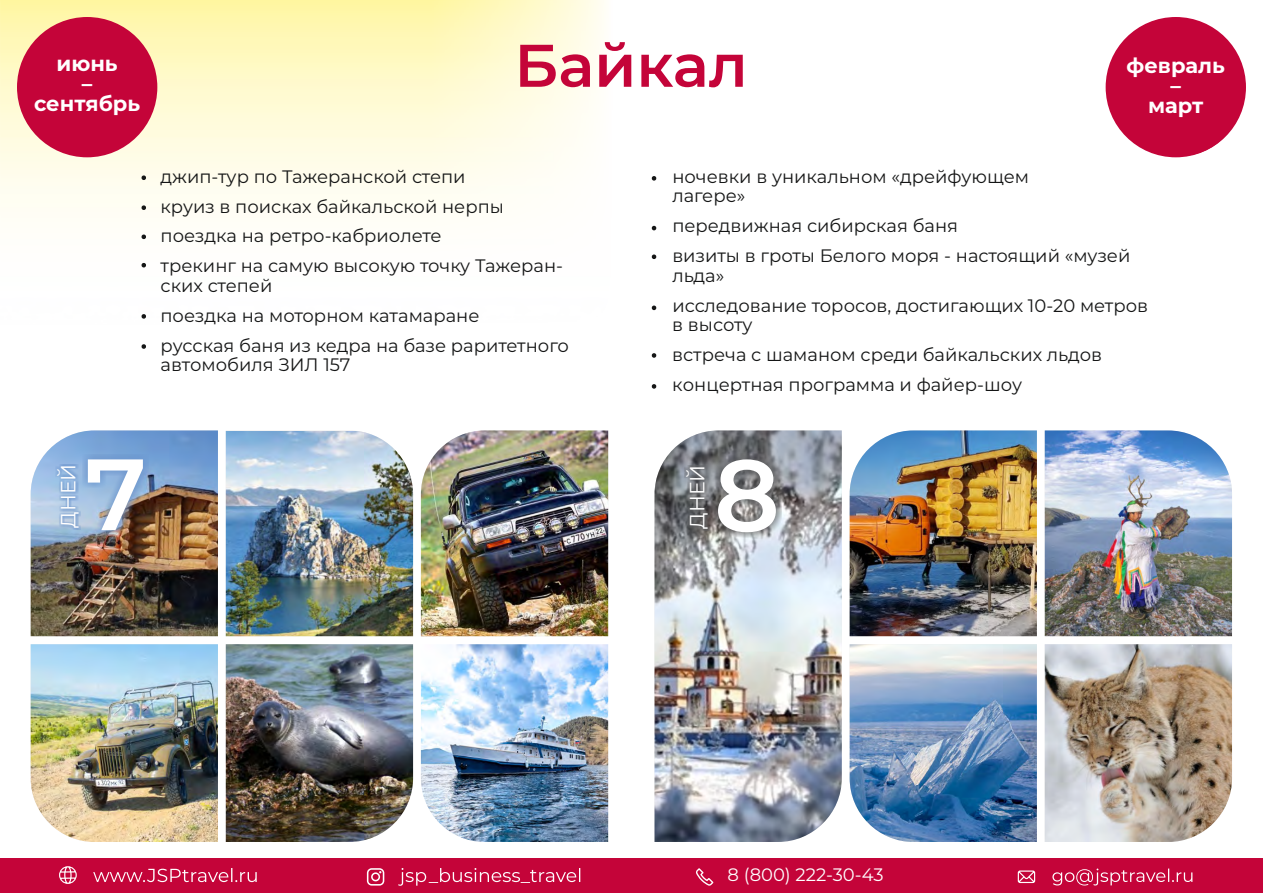
<style>
.page{position:relative;width:1263px;height:893px;background:#fff}
.page>*{position:absolute;margin:0;border:0;box-sizing:border-box;transform-origin:0 0}
.t1{font:600 101.1px "Montserrat";color:#fff}
.t2{font:600 60px "Montserrat";color:#c40439}
.t3{font:600 26.25px/43.8px "Montserrat";color:#fff;text-align:center}
.t4{font:700 21px/20.2px "Montserrat";color:#fff;text-align:center}
.t5{font:20.7px "Montserrat";color:#fff}
.t6{font:18px/29.8px "Montserrat";color:#151616}
.t7{font:18px "Montserrat";color:#fff}
</style>
<div class="page">
<img style="left:0;top:0;width:631px;height:859px">
<img style="left:31px;top:430px;width:187px;height:206px">
<img style="left:31px;top:644px;width:187px;height:198px">
<img style="left:226px;top:431px;width:187px;height:205px">
<img style="left:226px;top:644px;width:187px;height:198px">
<img style="left:421px;top:430px;width:187px;height:206px">
<img style="left:421px;top:644px;width:187px;height:198px">
<img style="left:1045px;top:430px;width:187px;height:206px">
<img style="left:1045px;top:644px;width:187px;height:198px">
<img style="left:850px;top:430px;width:187px;height:206px">
<img style="left:850px;top:644px;width:187px;height:198px">
<img style="left:654px;top:430px;width:188px;height:412px">
<div style="left:82px;top:454px;width:66px;height:82px;background:#6a93cb;opacity:.98"></div>
<div style="left:55px;top:464px;width:26px;height:65px;background:#6a93cb;opacity:.98"></div>
<div style="left:712px;top:454px;width:70px;height:84px;background:#5f6062;opacity:.98"></div>
<div style="left:684px;top:465px;width:26px;height:65px;background:#5f6062;opacity:.98"></div>
<svg style="left:142px;top:175px;width:4px;height:5px"></svg>
<svg style="left:652px;top:176px;width:4px;height:5px"></svg>
<svg style="left:142px;top:263px;width:4px;height:4px"></svg>
<svg style="left:652px;top:254px;width:4px;height:5px"></svg>
<svg style="left:142px;top:205px;width:4px;height:5px"></svg>
<svg style="left:652px;top:226px;width:4px;height:4px"></svg>
<svg style="left:142px;top:314px;width:4px;height:5px"></svg>
<svg style="left:142px;top:235px;width:4px;height:4px"></svg>
<svg style="left:652px;top:306px;width:4px;height:4px"></svg>
<svg style="left:652px;top:353px;width:4px;height:5px"></svg>
<svg style="left:652px;top:384px;width:4px;height:5px"></svg>
<svg style="left:142px;top:344px;width:4px;height:5px"></svg>
<div style="left:0;top:859px;width:1263px;height:34px;background:#c40439"></div>
<svg style="left:59px;top:866px;width:18px;height:18px"></svg>
<svg style="left:93px;top:868px;width:164px;height:14px"></svg>
<svg style="left:1052px;top:868px;width:140px;height:17px"></svg>
<svg style="left:1018px;top:870px;width:17px;height:13px"></svg>
<svg style="left:398px;top:868px;width:182px;height:18px"></svg>
<svg style="left:367px;top:868px;width:17px;height:18px"></svg>
<svg style="left:696px;top:868px;width:17px;height:18px"></svg>
<div style="left:17px;top:17px;width:140px;height:140px;background:#c40439;border-radius:50%"></div>
<div style="left:1106px;top:17px;width:140px;height:140px;background:#c40439;border-radius:50%"></div>
<h2 class="t2" style="left:514px;top:29px;width:235px">Байкал</h2>
<h3 class="t3" style="left:1145px;top:38px;width:71px">зима -</h3>
<h3 class="t3" style="left:1148px;top:101px;width:65px">2022</h3>
<p class="t4" style="left:34px;top:53px;width:108px">июнь<br>– сентябрь</p>
<p class="t4" style="left:1126px;top:55px;width:100px">февраль –<br>март</p>
<p class="t6" style="left:161px;top:161px;width:404px">джип-тур по Тажеранской степи<br>круиз в поисках байкальской нерпы поездка на ретро-кабриолете<br>трекинг на самую высокую точку Тажеран-</p>
<p class="t6" style="left:161px;top:271px;width:410px">ских степей<br>поездка на моторном катамаране<br>русская баня из кедра на базе раритетного</p>
<p class="t6" style="left:161px;top:350px;width:191px">автомобиля ЗИЛ 157</p>
<p class="t6" style="left:672px;top:166px;width:358px;line-height:19.8px">ночевки в уникальном «дрейфующем лагере»</p>
<p class="t6" style="left:672px;top:211px;width:460px">передвижная сибирская баня<br>визиты в гроты Белого моря - настоящий «музей</p>
<p class="t6" style="left:672px;top:260px;width:477px">льда»<br>исследование торосов, достигающих 10-20 метров</p>
<p class="t6" style="left:672px;top:310px;width:431px">в высоту<br>встреча с шаманом среди байкальских льдов концертная программа и файер-шоу</p>
<p class="t5" style="left:56px;top:528px;width:65px;rotate:-90deg">ДНЕЙ</p>
<h1 class="t1" style="left:85px;top:432px;width:63px">7</h1>
<p class="t5" style="left:684px;top:529px;width:65px;rotate:-90deg">ДНЕЙ</p>
<h1 class="t1" style="left:714px;top:433px;width:67px">8</h1>
<p class="t7" style="left:727px;top:864px;width:158px">8 (800) 222-30-43</p>
</div>
